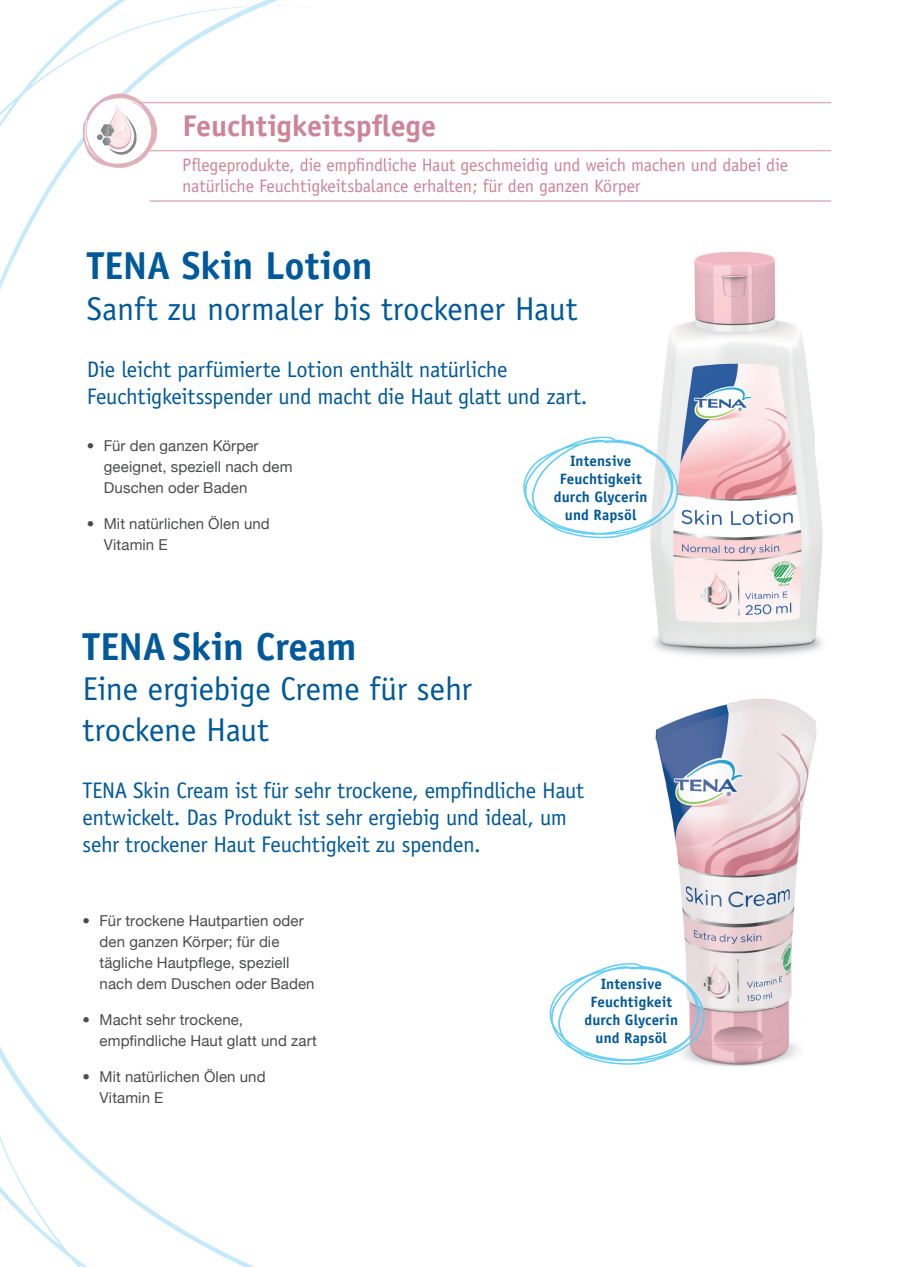
<style>
.page{position:relative;width:897px;height:1267px;background:#fff}
.page>*{position:absolute;margin:0;border:0;box-sizing:border-box;transform-origin:0 0}
.t1{font:700 39px "Officina Sans";letter-spacing:-.01em;color:#00599b}
.t2{font:33px/40.5px "Officina Sans";letter-spacing:-.005em;color:#00599b}
.t3{font:700 30px "Officina Sans";letter-spacing:-.005em;color:#cd8498}
.t4{font:22.5px/27px "Officina Sans";letter-spacing:-.02em;color:#00599b}
.t5{font:18px/21px "Officina Sans";letter-spacing:-.015em;color:#cd8498}
.t6{font:15px/21px "Helvetica Neue";letter-spacing:.005em;color:#4b4c4d}
.t7{font:700 15px/18px "Officina Sans";letter-spacing:.005em;color:#00599b;text-align:center}
</style>
<div class="page">
<img style="left:652px;top:251px;width:171px;height:406px">
<svg style="left:0;top:0;width:437px;height:291px"></svg>
<svg style="left:0;top:1047px;width:252px;height:219px"></svg>
<hr style="left:138px;top:102px;width:693px;height:1px;background:#dfb0bc">
<hr style="left:149px;top:200px;width:682px;height:2px;background:#dfb0bc">
<hr style="left:147px;top:150px;width:684px;height:1px;background:#dfb0bc">
<svg style="left:83px;top:93px;width:74px;height:75px"></svg>
<svg style="left:523px;top:410px;width:177px;height:159px"></svg>
<img style="left:655px;top:698px;width:162px;height:369px">
<svg style="left:549px;top:936px;width:177px;height:131px"></svg>
<h3 class="t3" style="left:182px;top:107px;width:255px">Feuchtigkeitspflege</h3>
<p class="t5" style="left:182px;top:154px;width:607px">Pflegeprodukte, die empfindliche Haut geschmeidig und weich machen und dabei die natürliche Feuchtigkeitsbalance erhalten; für den ganzen Körper</p>
<h1 class="t1" style="left:87px;top:241px;width:287px">TENA Skin Lotion</h1>
<h2 class="t2" style="left:87px;top:288px;width:492px">Sanft zu normaler bis trockener Haut</h2>
<h3 class="t4" style="left:87px;top:355px;width:502px">Die leicht parfümierte Lotion enthält natürliche<br>Feuchtigkeitsspender und macht die Haut glatt und zart.</h3>
<p class="t6" style="left:104px;top:435px;width:190px;text-indent:-17px">• Für den ganzen Körper geeignet, speziell nach dem<br>Duschen oder Baden</p>
<p class="t6" style="left:104px;top:512px;width:167px;text-indent:-17px">• Mit natürlichen Ölen und<br>Vitamin E</p>
<h1 class="t1" style="left:83px;top:622px;width:275px">TENA Skin Cream</h1>
<h2 class="t2" style="left:83px;top:669px;width:391px">Eine ergiebige Creme für sehr trockene Haut</h2>
<p class="t7" style="left:554px;top:451px;width:95px">Intensive<br>Feuchtigkeit durch Glycerin und Rapsöl</p>
<h3 class="t4" style="left:83px;top:776px;width:503px">TENA Skin Cream ist für sehr trockene, empfindliche Haut entwickelt. Das Produkt ist sehr ergiebig und ideal, um sehr trockener Haut Feuchtigkeit zu spenden.</h3>
<p class="t6" style="left:100px;top:910px;width:216px;text-indent:-17px">• Für trockene Hautpartien oder den ganzen Körper; für die tägliche Hautpflege, speziell nach dem Duschen oder Baden</p>
<p class="t6" style="left:100px;top:1008px;width:219px;text-indent:-17px">• Macht sehr trockene, empfindliche Haut glatt und zart</p>
<p class="t6" style="left:100px;top:1065px;width:167px;text-indent:-17px">• Mit natürlichen Ölen und<br>Vitamin E</p>
<p class="t7" style="left:584px;top:974px;width:95px">Intensive<br>Feuchtigkeit durch Glycerin und Rapsöl</p>
</div>
